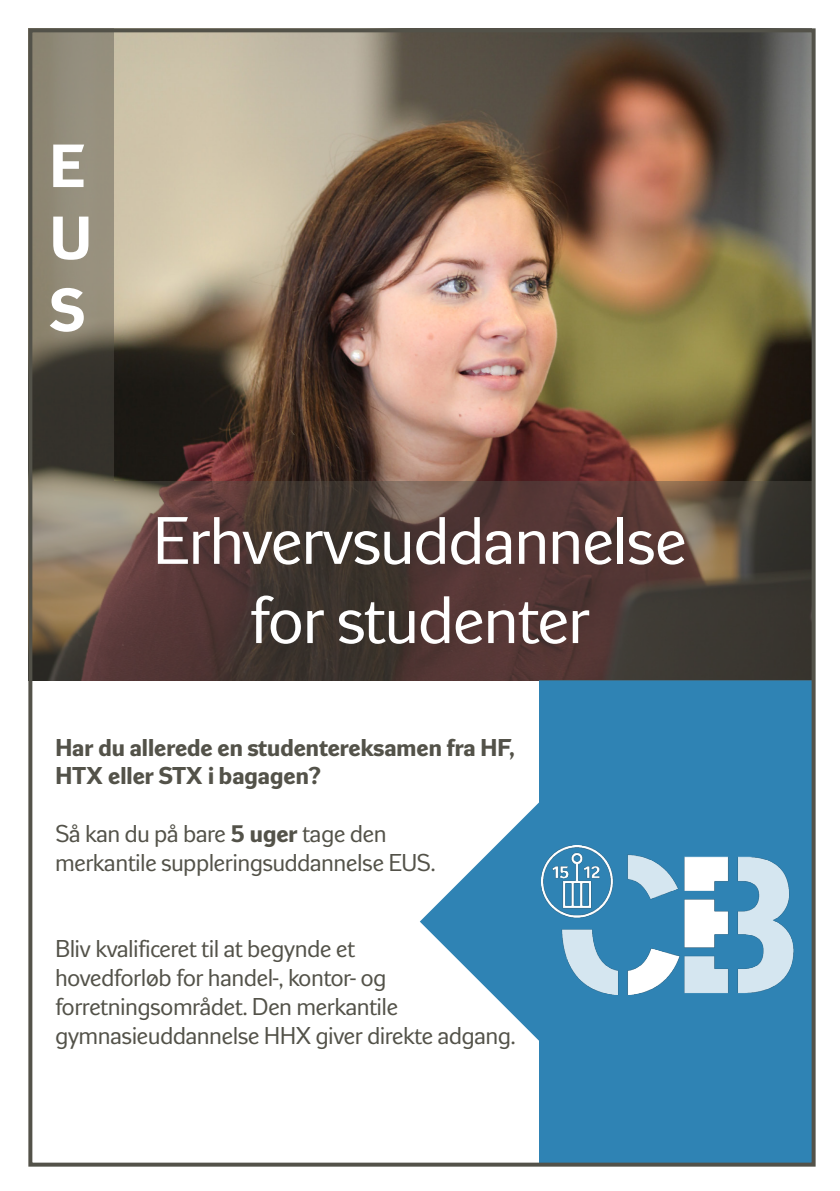
<style>
.page{position:relative;width:840px;height:1191px;background:#fff}
.page>*{position:absolute;margin:0;border:0;box-sizing:border-box;transform-origin:0 0}
.t1{font:66px "Lettre Gothic";color:#fff}
.t2{font:700 60px "Lettre Gothic";color:#fff}
.t3{font:24px/28.8px "Lettre Gothic";color:#535249}
.t4{font:700 24px/28.8px "Lettre Gothic";color:#535249}
.s1{font-weight:700}
</style>
<div class="page">
<svg style="left:420px;top:802px;width:119px;height:239px"></svg>
<img style="left:113px;top:33px;width:697px;height:447px">
<div style="left:539px;top:680px;width:272px;height:482px;background:#2f83b4"></div>
<svg style="left:33px;top:480px;width:777px;height:200px;background:#54413a"></svg>
<svg style="left:33px;top:33px;width:80px;height:447px;background:#777262"></svg>
<img style="left:541px;top:846px;width:253px;height:148px">
<div style="left:28px;top:28px;width:787px;height:1138px;border:4px solid #535249"></div>
<p class="t2" style="left:50px;top:131px;width:37px">E</p>
<p class="t2" style="left:50px;top:203px;width:44px">U</p>
<p class="t2" style="left:50px;top:275px;width:37px">S</p>
<p class="t1" style="left:153px;top:504px;width:534px">Erhvervsuddannelse</p>
<p class="t1" style="left:250px;top:583px;width:341px">for studenter</p>
<p class="t4" style="left:55px;top:733px;width:461px">Har du allerede en studentereksamen fra HF,<br>HTX eller STX i bagagen?</p>
<p class="t3" style="left:55px;top:819px;width:332px">Så kan du på bare <span class="s1">5 uger</span> tage den</p>
<p class="t3" style="left:55px;top:848px;width:381px">merkantile suppleringsuddannelse EUS.</p>
<p class="t3" style="left:55px;top:934px;width:344px">Bliv kvalificeret til at begynde et hovedforløb for handel-, kontor- og forretningsområdet. Den merkantile</p>
<p class="t3" style="left:55px;top:1021px;width:461px">gymnasieuddannelse HHX giver direkte adgang.</p>
</div>
